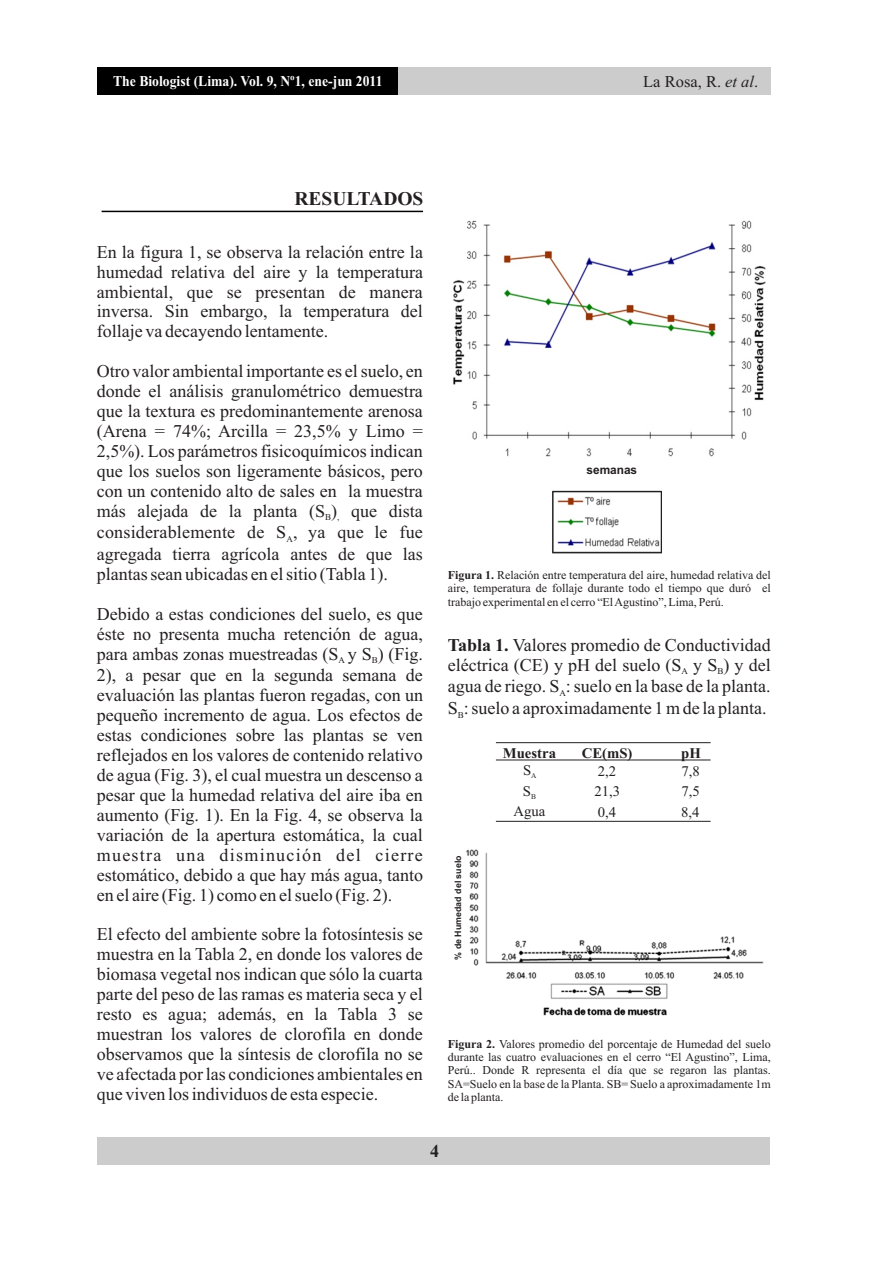
<style>
.page{position:relative;width:893px;height:1263px;background:#fff}
.page>*{position:absolute;margin:0;border:0;box-sizing:border-box;transform-origin:0 0}
.t1{font:700 19.5px "Times New Roman";color:#231f20}
.t2{font:18px/20px "Times New Roman";color:#231f20;text-align:justify}
.t3{font:700 18px "Times New Roman";color:#231f20}
.t4{font:16.5px "Times New Roman";color:#231f20}
.t5{font:700 15px "Times New Roman";color:#fff;scale:.91 1}
.t6{font:14.7px "Times New Roman";color:#231f20}
.t7{font:700 14.7px "Times New Roman";color:#231f20}
.t8{font:700 12.15px "Arial";color:#231f20}
.t9{font:12px/13.4px "Times New Roman";color:#231f20;text-align:justify}
.t10{font:9px "Times New Roman";color:#231f20}
.t11{font:700 8.85px "Arial";color:#231f20}
.s1{font-style:italic}
.s2{font-weight:700}
</style>
<div class="page">
<div style="left:97px;top:1137px;width:673px;height:27px;background:#ccc"></div>
<hr style="left:102px;top:211px;width:321px;height:1px;background:#000">
<hr style="left:496px;top:742px;width:215px;height:1px;background:#231f20">
<hr style="left:496px;top:759px;width:215px;height:1px;background:#231f20">
<hr style="left:496px;top:821px;width:215px;height:1px;background:#231f20">
<div style="left:97px;top:67px;width:674px;height:28px;background:#ccc"></div>
<div style="left:97px;top:67px;width:301px;height:28px;background:#000"></div>
<img style="left:453px;top:220px;width:313px;height:237px">
<img style="left:552px;top:490px;width:110px;height:64px">
<div style="left:552px;top:491px;width:110px;height:62px;border:1px solid #231f20"></div>
<img style="left:466px;top:849px;width:298px;height:167px">
<p class="t5" style="left:113px;top:75px;width:298px">The Biologist (Lima). Vol. 9, Nº1, ene-jun 2011</p>
<p class="t4" style="left:643px;top:75px;width:117px">La Rosa, R. <span class="s1">et al</span>.</p>
<p class="t1" style="left:294px;top:191px;width:130px">RESULTADOS</p>
<p class="t2" style="left:97px;top:243px;width:328px">En la figura 1, se observa la relación entre la humedad relativa del aire y la temperatura ambiental, que se presentan de manera inversa. Sin embargo, la temperatura del follaje va decayendo lentamente.</p>
<p class="t2" style="left:97px;top:363px;width:328px">Otro valor ambiental importante es el suelo, en donde el análisis granulométrico demuestra que la textura es predominantemente arenosa (Arena = 74%; Arcilla = 23,5% y Limo = 2,5%). Los parámetros fisicoquímicos indican que los suelos son ligeramente básicos, pero con un contenido alto de sales en la muestra más alejada de la planta (S ) que dista</p>
<p class="t10" style="left:325px;top:514px;width:16px">B ,</p>
<p class="t2" style="left:97px;top:523px;width:328px;line-height:21.6px">considerablemente de S<sub>A</sub>, ya que le fue agregada tierra agrícola antes de que las</p>
<p class="t2" style="left:97px;top:566px;width:293px">plantas sean ubicadas en el sitio (Tabla 1).</p>
<p class="t2" style="left:97px;top:605px;width:328px">Debido a estas condiciones del suelo, es que éste no presenta mucha retención de agua, para ambas zonas muestreadas (S y S ) (Fig.</p>
<p class="t10" style="left:339px;top:657px;width:8px">A</p>
<p class="t10" style="left:372px;top:657px;width:8px">B</p>
<p class="t2" style="left:97px;top:667px;width:328px">2), a pesar que en la segunda semana de evaluación las plantas fueron regadas, con un pequeño incremento de agua. Los efectos de estas condiciones sobre las plantas se ven reflejados en los valores de contenido relativo de agua (Fig. 3), el cual muestra un descenso a pesar que la humedad relativa del aire iba en aumento (Fig. 1). En la Fig. 4, se observa la variación de la apertura estomática, la cual muestra una disminución del cierre estomático, debido a que hay más agua, tanto en el aire (Fig. 1) como en el suelo (Fig. 2).</p>
<p class="t2" style="left:97px;top:926px;width:328px">El efecto del ambiente sobre la fotosíntesis se muestra en la Tabla 2, en donde los valores de biomasa vegetal nos indican que sólo la cuarta parte del peso de las ramas es materia seca y el resto es agua; además, en la Tabla 3 se muestran los valores de clorofila en donde observamos que la síntesis de clorofila no se ve afectada por las condiciones ambientales en que viven los individuos de esta especie.</p>
<p class="t8" style="left:586px;top:466px;width:52px">semanas</p>
<p class="t9" style="left:448px;top:569px;width:325px"><span class="s2">Figura 1.</span> Relación entre temperatura del aire, humedad relativa del aire, temperatura de follaje durante todo el tiempo que duró el trabajo experimental en el cerro “El Agustino”, Lima, Perú.</p>
<p class="t2" style="left:448px;top:637px;width:325px"><span class="s2">Tabla 1.</span> Valores promedio de Conductividad eléctrica (CE) y pH del suelo (S y S ) y del</p>
<p class="t10" style="left:682px;top:668px;width:8px">A</p>
<p class="t10" style="left:717px;top:668px;width:8px">B</p>
<p class="t2" style="left:448px;top:678px;width:325px">agua de riego. S : suelo en la base de la planta.</p>
<p class="t10" style="left:559px;top:690px;width:8px">A</p>
<p class="t2" style="left:448px;top:700px;width:321px">S : suelo a aproximadamente 1 m de la planta.</p>
<p class="t10" style="left:458px;top:711px;width:8px">B</p>
<p class="t11" style="left:455px;top:960px;width:106px;rotate:-90deg">% de Humedad del suelo</p>
<p class="t7" style="left:503px;top:748px;width:55px">Muestra</p>
<p class="t7" style="left:582px;top:748px;width:52px">CE(mS)</p>
<p class="t7" style="left:681px;top:748px;width:21px">pH</p>
<p class="t6" style="left:523px;top:765px;width:15px">S<sub>A</sub></p>
<p class="t6" style="left:598px;top:765px;width:20px">2,2</p>
<p class="t6" style="left:681px;top:765px;width:20px">7,8</p>
<p class="t6" style="left:523px;top:786px;width:15px">S<sub>B</sub></p>
<p class="t6" style="left:595px;top:786px;width:27px">21,3</p>
<p class="t6" style="left:681px;top:786px;width:20px">7,5</p>
<p class="t6" style="left:513px;top:806px;width:33px">Agua</p>
<p class="t6" style="left:598px;top:806px;width:20px">0,4</p>
<p class="t6" style="left:681px;top:806px;width:20px">8,4</p>
<p class="t9" style="left:448px;top:1038px;width:325px"><span class="s2">Figura 2.</span> Valores promedio del porcentaje de Humedad del suelo durante las cuatro evaluaciones en el cerro “El Agustino”, Lima, Perú.. Donde R representa el día que se regaron las plantas.<br>SA=Suelo en la base de la Planta. SB= Suelo a aproximadamente 1m de la planta.</p>
<p class="t3" style="left:430px;top:1145px;width:10px">4</p>
</div>
